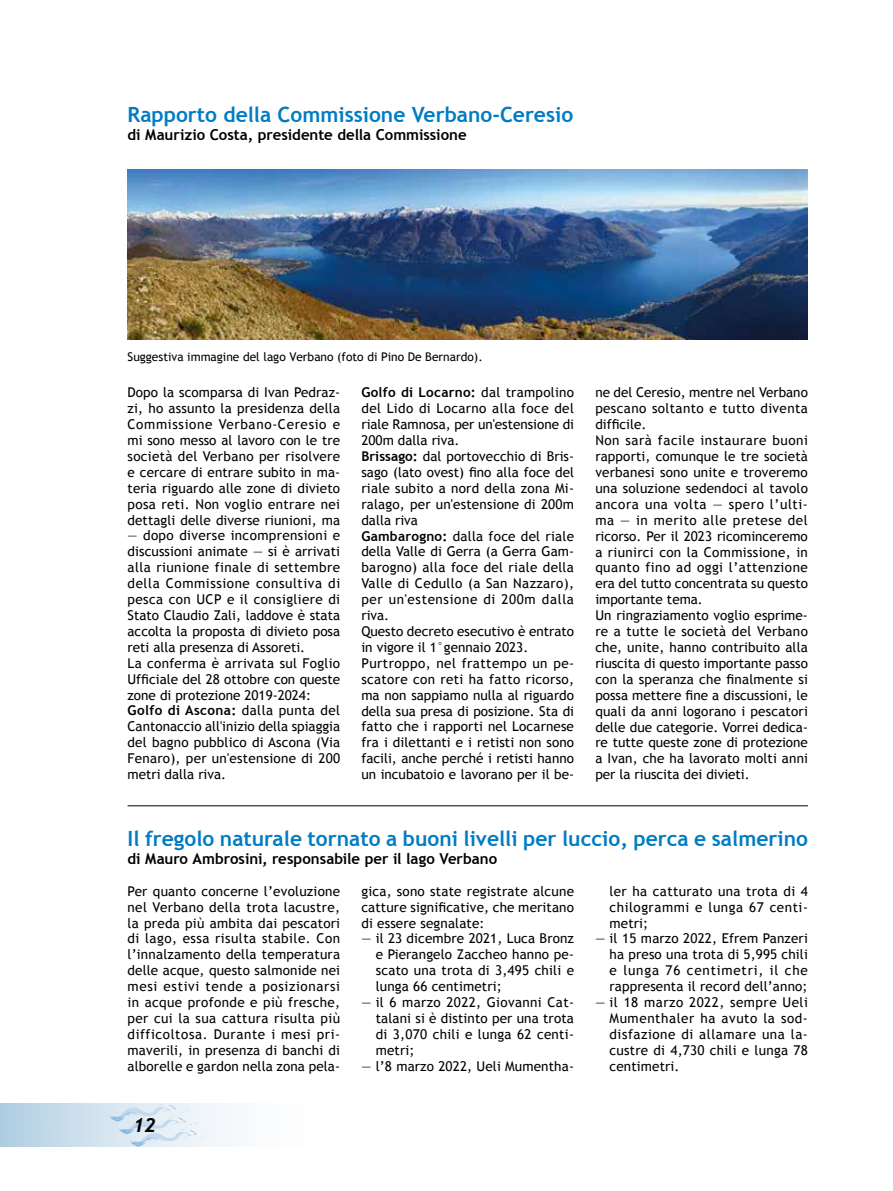
<style>
.page{position:relative;width:893px;height:1191px;background:#fff}
.page>*{position:absolute;margin:0;border:0;box-sizing:border-box;transform-origin:0 0}
.t1{font:700 21px "Trebuchet MS";color:#007cc4}
.t2{font:italic 700 19.5px "Trebuchet";color:#000}
.t3{font:700 15px "Trebuchet MS";color:#000}
.t4{font:13.5px/15.9px "Trebuchet MS";letter-spacing:.01em;color:#000;text-align:justify}
.t5{font:12px "Trebuchet MS";color:#000}
.s1{font-weight:700}
</style>
<div class="page">
<svg style="left:0;top:1103px;width:232px;height:43px"></svg>
<svg style="left:109px;top:1103px;width:101px;height:43px;background:#dde9f3"></svg>
<hr style="left:128px;top:805px;width:680px;height:1px;background:#000">
<img style="left:128px;top:170px;width:680px;height:169px">
<h1 class="t1" style="left:128px;top:101px;width:447px">Rapporto della Commissione Verbano-Ceresio</h1>
<p class="t3" style="left:128px;top:125px;width:341px">di Maurizio Costa, presidente della Commissione</p>
<p class="t5" style="left:128px;top:350px;width:357px">Suggestiva immagine del lago Verbano (foto di Pino De Bernardo).</p>
<p class="t4" style="left:128px;top:385px;width:214px">Dopo la scomparsa di Ivan Pedraz&shy;zi, ho assunto la presidenza della Commissione Verbano-Ceresio e mi sono messo al lavoro con le tre società del Verbano per risolvere e cercare di entrare subito in ma&shy;teria riguardo alle zone di divieto posa reti. Non voglio entrare nei dettagli delle diverse riunioni, ma</p>
<p class="t4" style="left:128px;top:528px;width:214px;text-align:left">— dopo diverse incomprensioni e discussioni animate — si è arrivati alla riunione finale di settembre della Commissione consultiva di pesca con UCP e il consigliere di<br>Stato Claudio Zali, laddove è stata accolta la proposta di divieto posa reti alla presenza di Assoreti.<br>La conferma è arrivata sul Foglio<br>Ufficiale del 28 ottobre con queste zone di protezione 2019-2024:<br><span class="s1">Golfo di Ascona:</span> dalla punta del<br>Cantonaccio all'inizio della spiaggia del bagno pubblico di Ascona (Via<br>Fenaro), per un'estensione di 200 metri dalla riva.</p>
<p class="t4" style="left:361px;top:385px;width:214px;text-align:left"><span class="s1">Golfo di Locarno:</span> dal trampolino del Lido di Locarno alla foce del riale Ramnosa, per un'estensione di<br>200m dalla riva.<br><span class="s1">Brissago:</span> dal portovecchio di Bris&shy;sago (lato ovest) fino alla foce del riale subito a nord della zona Mi&shy;ralago, per un'estensione di 200m dalla riva<br><span class="s1">Gambarogno:</span> dalla foce del riale della Valle di Gerra (a Gerra Gam&shy;barogno) alla foce del riale della<br>Valle di Cedullo (a San Nazzaro), per un'estensione di 200m dalla riva.<br>Questo decreto esecutivo è entrato in vigore il 1°gennaio 2023.<br>Purtroppo, nel frattempo un pe&shy;scatore con reti ha fatto ricorso, ma non sappiamo nulla al riguardo della sua presa di posizione. Sta di fatto che i rapporti nel Locarnese fra i dilettanti e i retisti non sono facili, anche perché i retisti hanno un incubatoio e lavorano per il be-</p>
<p class="t4" style="left:595px;top:385px;width:214px;text-align:left">ne del Ceresio, mentre nel Verbano pescano soltanto e tutto diventa difficile.<br>Non sarà facile instaurare buoni rapporti, comunque le tre società verbanesi sono unite e troveremo una soluzione sedendoci al tavolo ancora una volta — spero l’ulti&shy;ma — in merito alle pretese del ricorso. Per il 2023 ricominceremo a riunirci con la Commissione, in quanto fino ad oggi l’attenzione era del tutto concentrata su questo importante tema.<br>Un ringraziamento voglio esprime&shy;re a tutte le società del Verbano che, unite, hanno contribuito alla riuscita di questo importante passo con la speranza che finalmente si possa mettere fine a discussioni, le quali da anni logorano i pescatori delle due categorie. Vorrei dedica&shy;re tutte queste zone di protezione a Ivan, che ha lavorato molti anni per la riuscita dei divieti.</p>
<h1 class="t1" style="left:128px;top:825px;width:682px">Il fregolo naturale tornato a buoni livelli per luccio, perca e salmerino</h1>
<p class="t3" style="left:128px;top:849px;width:371px">di Mauro Ambrosini, responsabile per il lago Verbano</p>
<p class="t4" style="left:128px;top:883px;width:214px">Per quanto concerne l’evoluzione nel Verbano della trota lacustre, la preda più ambita dai pescatori di lago, essa risulta stabile. Con l’innalzamento della temperatura delle acque, questo salmonide nei mesi estivi tende a posizionarsi in acque profonde e più fresche, per cui la sua cattura risulta più difficoltosa. Durante i mesi pri&shy;maverili, in presenza di banchi di alborelle e gardon nella zona pela-</p>
<p class="t4" style="left:361px;top:883px;width:214px">gica, sono state registrate alcune catture significative, che meritano di essere segnalate:</p>
<p class="t4" style="left:376px;top:931px;width:200px;text-indent:-14px">— il 23 dicembre 2021, Luca Bronz e Pierangelo Zaccheo hanno pe&shy;scato una trota di 3,495 chili e lunga 66 centimetri;</p>
<p class="t4" style="left:376px;top:994px;width:200px;text-indent:-14px">— il 6 marzo 2022, Giovanni Cat&shy;talani si è distinto per una trota di 3,070 chili e lunga 62 centi&shy;metri;</p>
<p class="t4" style="left:361px;top:1058px;width:214px">— l’8 marzo 2022, Ueli Mumentha-</p>
<p class="t4" style="left:610px;top:883px;width:200px">ler ha catturato una trota di 4 chilogrammi e lunga 67 centi&shy;metri;</p>
<p class="t4" style="left:610px;top:931px;width:200px;text-indent:-14px">— il 15 marzo 2022, Efrem Panzeri ha preso una trota di 5,995 chili e lunga 76 centimetri, il che rappresenta il record dell’anno;</p>
<p class="t4" style="left:610px;top:994px;width:200px;text-indent:-14px">— il 18 marzo 2022, sempre Ueli Mumenthaler ha avuto la sod&shy;disfazione di allamare una la&shy;custre di 4,730 chili e lunga 78 centimetri.</p>
<h2 class="t2" style="left:133px;top:1113px;width:24px">12</h2>
</div>
